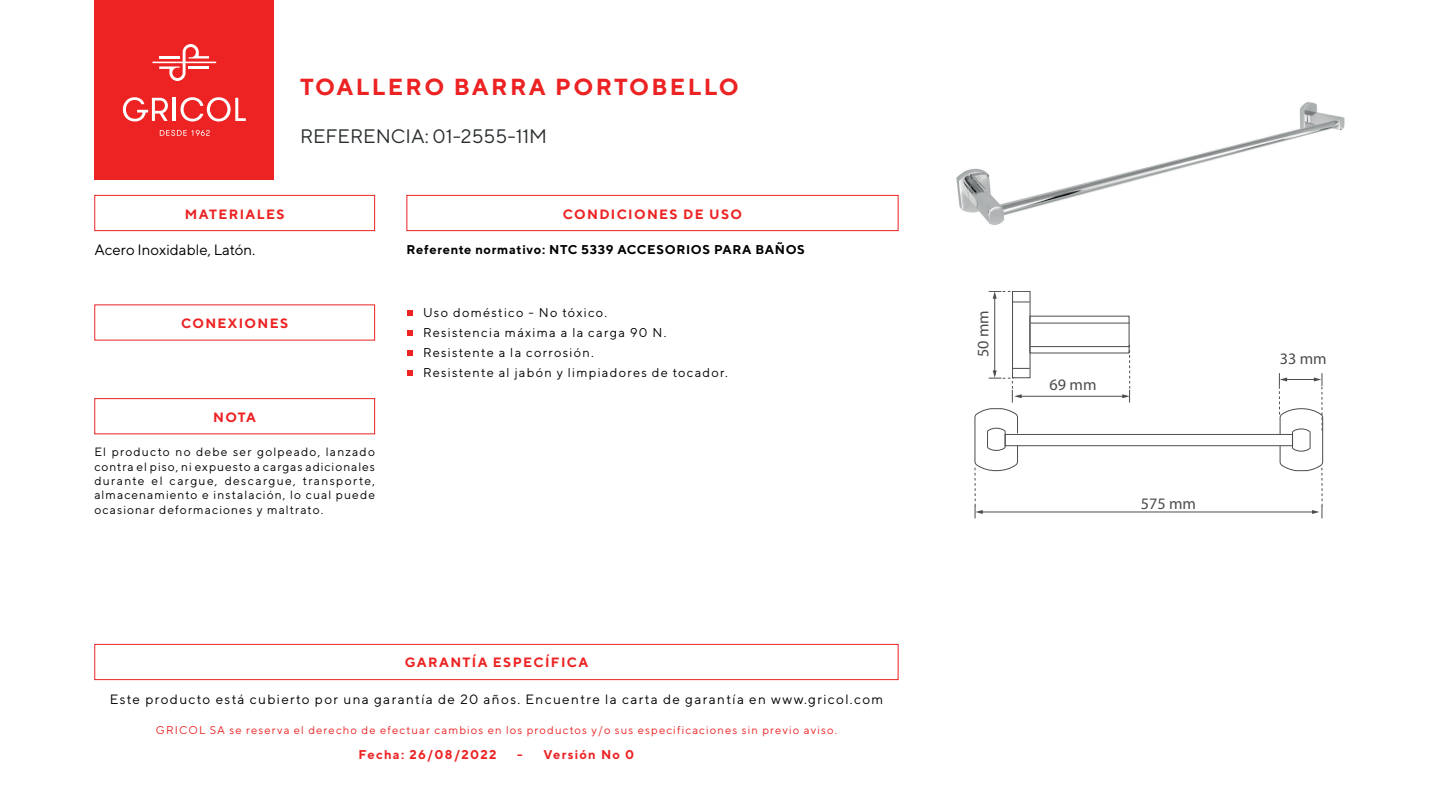
<style>
.page{position:relative;width:1440px;height:810px;background:#fff}
.page>*{position:absolute;margin:0;border:0;box-sizing:border-box;transform-origin:0 0}
.t1{font:700 23.25px "TT Norms";letter-spacing:.1em;color:#ed2223}
.t2{font:19.5px "TT Norms";color:#292d2f}
.t3{font:500 16.05px "GT Walsheim";color:#4c4c51}
.t4{font:15px "TT Norms";color:#000001}
.t5{font:13.5px "TT Norms";letter-spacing:.1em;color:#000001}
.t6{font:700 13.5px "TT Norms";letter-spacing:.1em;color:#ed2223}
.t7{font:12.75px "TT Norms";letter-spacing:.1em;color:#000001}
.t8{font:700 12.75px "TT Norms";letter-spacing:.05em;color:#000001}
.t9{font:700 12.75px "TT Norms";letter-spacing:.1em;color:#ed2223}
.t10{font:12px/14.4px "TT Norms";letter-spacing:.09em;color:#000001;text-align:justify}
.t11{font:11.25px "TT Norms";letter-spacing:.1em;color:#ed2323}
</style>
<div class="page">
<div style="left:94px;top:0;width:180px;height:180px;background:#ed2323"></div>
<svg style="left:152px;top:44px;width:64px;height:37px"></svg>
<svg style="left:123px;top:97px;width:45px;height:24px"></svg>
<hr style="left:173px;top:98px;width:3px;height:23px;background:#fff">
<svg style="left:181px;top:97px;width:65px;height:24px"></svg>
<svg style="left:160px;top:130px;width:50px;height:6px"></svg>
<div style="left:94px;top:195px;width:281px;height:36px;border:1px solid #ed2223"></div>
<div style="left:94px;top:644px;width:804px;height:36px;border:1px solid #ed2223"></div>
<div style="left:406px;top:195px;width:492px;height:36px;border:1px solid #ed2223"></div>
<div style="left:94px;top:398px;width:281px;height:36px;border:1px solid #ed2223"></div>
<svg style="left:407px;top:371px;width:6px;height:5px"></svg>
<svg style="left:407px;top:350px;width:6px;height:6px"></svg>
<svg style="left:407px;top:330px;width:6px;height:6px"></svg>
<svg style="left:407px;top:310px;width:6px;height:6px"></svg>
<div style="left:1012px;top:291px;width:18px;height:87px;border:1px solid #4c4c51"></div>
<hr style="left:981px;top:512px;width:332px;height:1px;background:#4c4c51">
<svg style="left:1279px;top:373px;width:44px;height:145px"></svg>
<hr style="left:994px;top:297px;width:1px;height:75px;background:#4c4c51">
<svg style="left:989px;top:291px;width:41px;height:12px"></svg>
<svg style="left:975px;top:315px;width:155px;height:203px"></svg>
<div style="left:1005px;top:434px;width:288px;height:12px;border:1px solid #4c4c51"></div>
<img style="left:956px;top:102px;width:389px;height:123px">
<p class="t1" style="left:300px;top:72px;width:440px">TOALLERO BARRA PORTOBELLO</p>
<p class="t2" style="left:300px;top:124px;width:249px">REFERENCIA: 01-2555-11M</p>
<p class="t6" style="left:185px;top:206px;width:101px">MATERIALES</p>
<p class="t6" style="left:563px;top:206px;width:181px">CONDICIONES DE USO</p>
<p class="t4" style="left:94px;top:240px;width:162px">Acero Inoxidable, Latón.</p>
<p class="t8" style="left:406px;top:241px;width:400px">Referente normativo: NTC 5339 ACCESORIOS PARA BAÑOS</p>
<p class="t6" style="left:181px;top:315px;width:108px">CONEXIONES</p>
<p class="t6" style="left:213px;top:409px;width:44px">NOTA</p>
<p class="t10" style="left:94px;top:445px;width:282px">El producto no debe ser golpeado, lanzado contra el piso, ni expuesto a cargas adicionales durante el cargue, descargue, transporte, almacenamiento e instalación, lo cual puede ocasionar deformaciones y maltrato.</p>
<p class="t7" style="left:423px;top:304px;width:186px">Uso doméstico - No tóxico.</p>
<p class="t7" style="left:423px;top:325px;width:245px">Resistencia máxima a la carga 90 N.</p>
<p class="t7" style="left:423px;top:345px;width:172px">Resistente a la corrosión.</p>
<p class="t7" style="left:423px;top:365px;width:306px">Resistente al jabón y limpiadores de tocador.</p>
<p class="t6" style="left:405px;top:654px;width:185px">GARANTÍA ESPECÍFICA</p>
<p class="t5" style="left:110px;top:691px;width:775px">Este producto está cubierto por una garantía de 20 años. Encuentre la carta de garantía en www.gricol.com</p>
<p class="t11" style="left:156px;top:723px;width:683px">GRICOL SA se reserva el derecho de efectuar cambios en los productos y/o sus especificaciones sin previo aviso.</p>
<p class="t9" style="left:359px;top:747px;width:139px">Fecha: 26/08/2022</p>
<p class="t9" style="left:517px;top:747px;width:119px">- Versión No 0</p>
<p class="t3" style="left:973px;top:357px;width:48px;rotate:-90deg">50 mm</p>
<p class="t3" style="left:1050px;top:375px;width:48px">69 mm</p>
<p class="t3" style="left:1141px;top:494px;width:57px">575 mm</p>
<p class="t3" style="left:1280px;top:349px;width:48px">33 mm</p>
</div>
